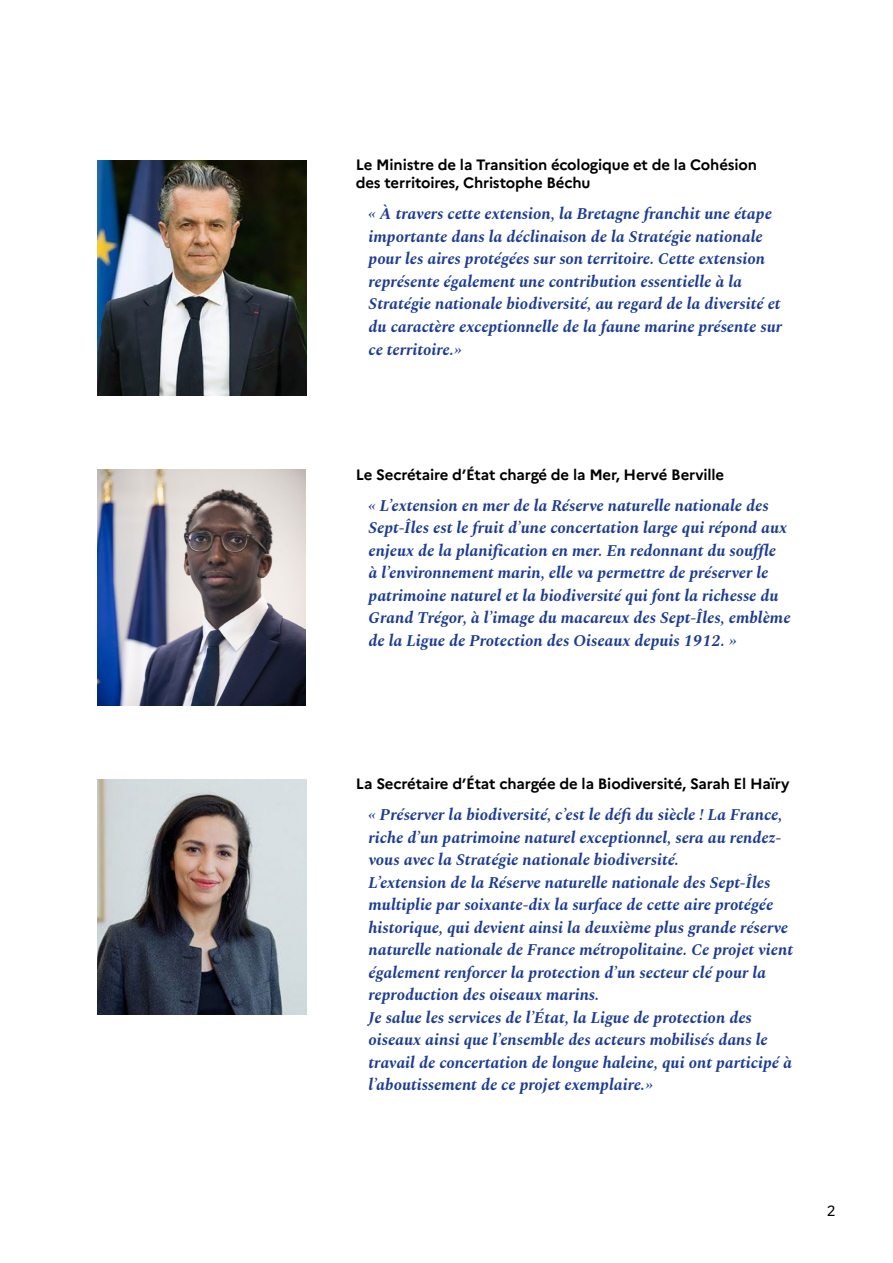
<style>
.page{position:relative;width:893px;height:1263px;background:#fff}
.page>*{position:absolute;margin:0;border:0;box-sizing:border-box;transform-origin:0 0}
.t1{font:italic 700 16.5px/22.5px "Spectral";color:#1d3d91}
.t2{font:700 15px/18px "Marianne";letter-spacing:-.01em;color:#000}
.t3{font:14.7px "Marianne";color:#000}
</style>
<div class="page">
<img style="left:98px;top:160px;width:208px;height:236px">
<img style="left:98px;top:470px;width:208px;height:235px">
<img style="left:98px;top:779px;width:208px;height:236px">
<p class="t2" style="left:356px;top:155px;width:403px">Le Ministre de la Transition écologique et de la Cohésion des territoires, Christophe Béchu</p>
<p class="t1" style="left:369px;top:202px;width:415px">« À travers cette extension, la Bretagne franchit une étape importante dans la déclinaison de la Stratégie nationale pour les aires protégées sur son territoire. Cette extension représente également une contribution essentielle à la Stratégie nationale biodiversité, au regard de la diversité et du caractère exceptionnelle de la faune marine présente sur ce territoire. »</p>
<p class="t2" style="left:356px;top:464px;width:370px">Le Secrétaire d’État chargé de la Mer, Hervé Berville</p>
<p class="t1" style="left:369px;top:493px;width:423px">« L’extension en mer de la Réserve naturelle nationale des Sept-Îles est le fruit d’une concertation large qui répond aux enjeux de la planification en mer. En redonnant du souffle<br>à l’environnement marin, elle va permettre de préserver le patrimoine naturel et la biodiversité qui font la richesse du Grand Trégor, à l’image du macareux des Sept-Îles, emblème de la Ligue de Protection des Oiseaux depuis 1912. »</p>
<p class="t2" style="left:356px;top:774px;width:435px">La Secrétaire d’État chargée de la Biodiversité, Sarah El Haïry</p>
<p class="t1" style="left:369px;top:802px;width:415px;text-align:justify">« Préserver la biodiversité, c’est le défi du siècle ! La France, riche d’un patrimoine naturel exceptionnel, sera au rendez&shy;vous avec la Stratégie nationale biodiversité.</p>
<p class="t1" style="left:369px;top:870px;width:426px">L’extension de la Réserve naturelle nationale des Sept-Îles multiplie par soixante-dix la surface de cette aire protégée historique, qui devient ainsi la deuxième plus grande réserve naturelle nationale de France métropolitaine. Ce projet vient également renforcer la protection d’un secteur clé pour la reproduction des oiseaux marins.</p>
<p class="t1" style="left:369px;top:1005px;width:425px">Je salue les services de l’État, la Ligue de protection des oiseaux ainsi que l’ensemble des acteurs mobilisés dans le travail de concertation de longue haleine, qui ont participé à l’aboutissement de ce projet exemplaire. »</p>
<p class="t3" style="left:827px;top:1199px;width:10px">2</p>
</div>
